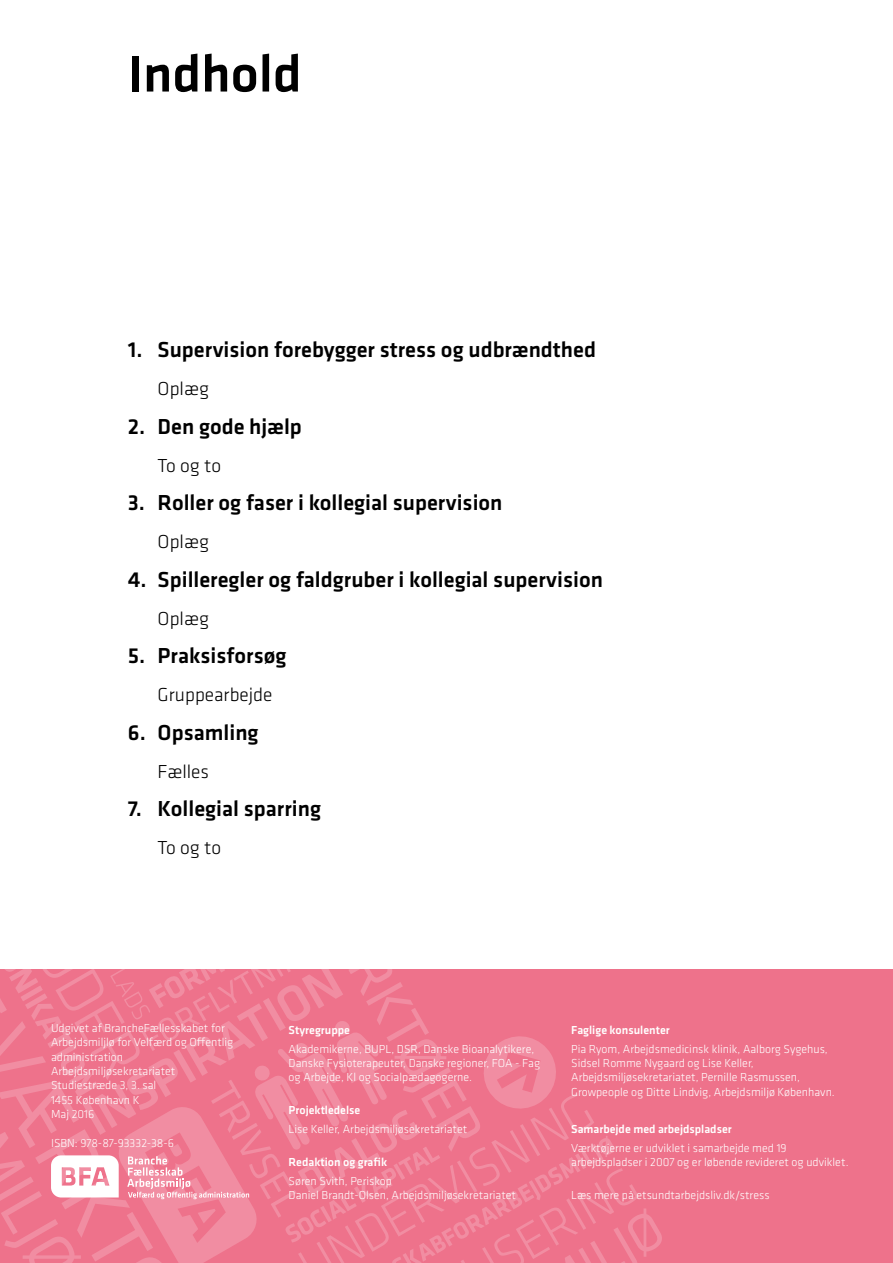
<style>
.page{position:relative;width:893px;height:1263px;background:#fff}
.page>*{position:absolute;margin:0;border:0;box-sizing:border-box;transform-origin:0 0}
.t1{font:500 54px "Klavika";color:#000}
.t2{font:500 22.5px "Klavika";color:#000}
.t3{font:300 19.5px "Klavika";color:#000}
.t4{font:300 12px/14.4px "Klavika";color:#fff}
.t5{font:500 12px "Klavika";color:#fff}
</style>
<div class="page">
<div style="left:0;top:969px;width:893px;height:294px;background:#ee728b"></div>
<svg style="left:0;top:969px;width:662px;height:294px"></svg>
<h1 class="t1" style="left:128px;top:37px;width:176px">Indhold</h1>
<h2 class="t2" style="left:128px;top:334px;width:470px">1. Supervision forebygger stress og udbrændthed</h2>
<h3 class="t3" style="left:158px;top:377px;width:53px">Oplæg</h3>
<h2 class="t2" style="left:128px;top:411px;width:175px">2. Den gode hjælp</h2>
<h3 class="t3" style="left:158px;top:454px;width:65px">To og to</h3>
<h2 class="t2" style="left:128px;top:487px;width:376px">3. Roller og faser i kollegial supervision</h2>
<h3 class="t3" style="left:158px;top:530px;width:53px">Oplæg</h3>
<h2 class="t2" style="left:128px;top:564px;width:477px">4. Spilleregler og faldgruber i kollegial supervision</h2>
<h3 class="t3" style="left:158px;top:607px;width:53px">Oplæg</h3>
<h2 class="t2" style="left:128px;top:640px;width:160px">5. Praksisforsøg</h2>
<h3 class="t3" style="left:158px;top:683px;width:116px">Gruppearbejde</h3>
<h2 class="t2" style="left:128px;top:717px;width:132px">6. Opsamling</h2>
<h3 class="t3" style="left:158px;top:760px;width:53px">Fælles</h3>
<h2 class="t2" style="left:128px;top:793px;width:195px">7. Kollegial sparring</h2>
<h3 class="t3" style="left:158px;top:836px;width:65px">To og to</h3>
<p class="t4" style="left:51px;top:1020px;width:184px">Udgivet af BrancheFællesskabet for<br>Arbejdsmiljlø for Velfærd og Offentlig administration<br>Arbejdsmiljøsekretariatet<br>Studiestræde 3, 3. sal<br>1455 København K<br>Maj 2016</p>
<p class="t4" style="left:51px;top:1135px;width:125px">ISBN: 978-87-93332-38-6</p>
<p class="t5" style="left:289px;top:1022px;width:63px">Styregruppe</p>
<p class="t4" style="left:289px;top:1041px;width:253px">Akademikerne, BUPL, DSR, Danske Bioanalytikere,<br>Danske Fysioterapeuter, Danske regioner, FOA - Fag og Arbejde, Kl og Socialpædagogerne.</p>
<p class="t5" style="left:289px;top:1102px;width:73px">Projektledelse</p>
<p class="t4" style="left:289px;top:1122px;width:180px">Lise Keller, Arbejdsmiljøsekretariatet</p>
<p class="t5" style="left:289px;top:1154px;width:100px">Redaktion og grafik</p>
<p class="t4" style="left:289px;top:1173px;width:229px">Søren Svith, Periskop<br>Daniel Brandt-Olsen, Arbejdsmiljøsekretariatet</p>
<p class="t5" style="left:571px;top:1022px;width:100px">Faglige konsulenter</p>
<p class="t4" style="left:571px;top:1041px;width:265px">Pia Ryom, Arbejdsmedicinsk klinik, Aalborg Sygehus, Sidsel Romme Nygaard og Lise Keller, Arbejdsmiljøsekretariatet, Pernille Rasmussen, Growpeople og Ditte Lindvig, Arbejdsmiljø København.</p>
<p class="t5" style="left:571px;top:1121px;width:162px">Samarbejde med arbejdspladser</p>
<p class="t4" style="left:571px;top:1140px;width:279px">Værktøjerne er udviklet i samarbejde med 19 arbejdspladser i 2007 og er løbende revideret og udviklet.</p>
<p class="t4" style="left:571px;top:1188px;width:200px">Læs mere på etsundtarbejdsliv.dk/stress</p>
</div>
